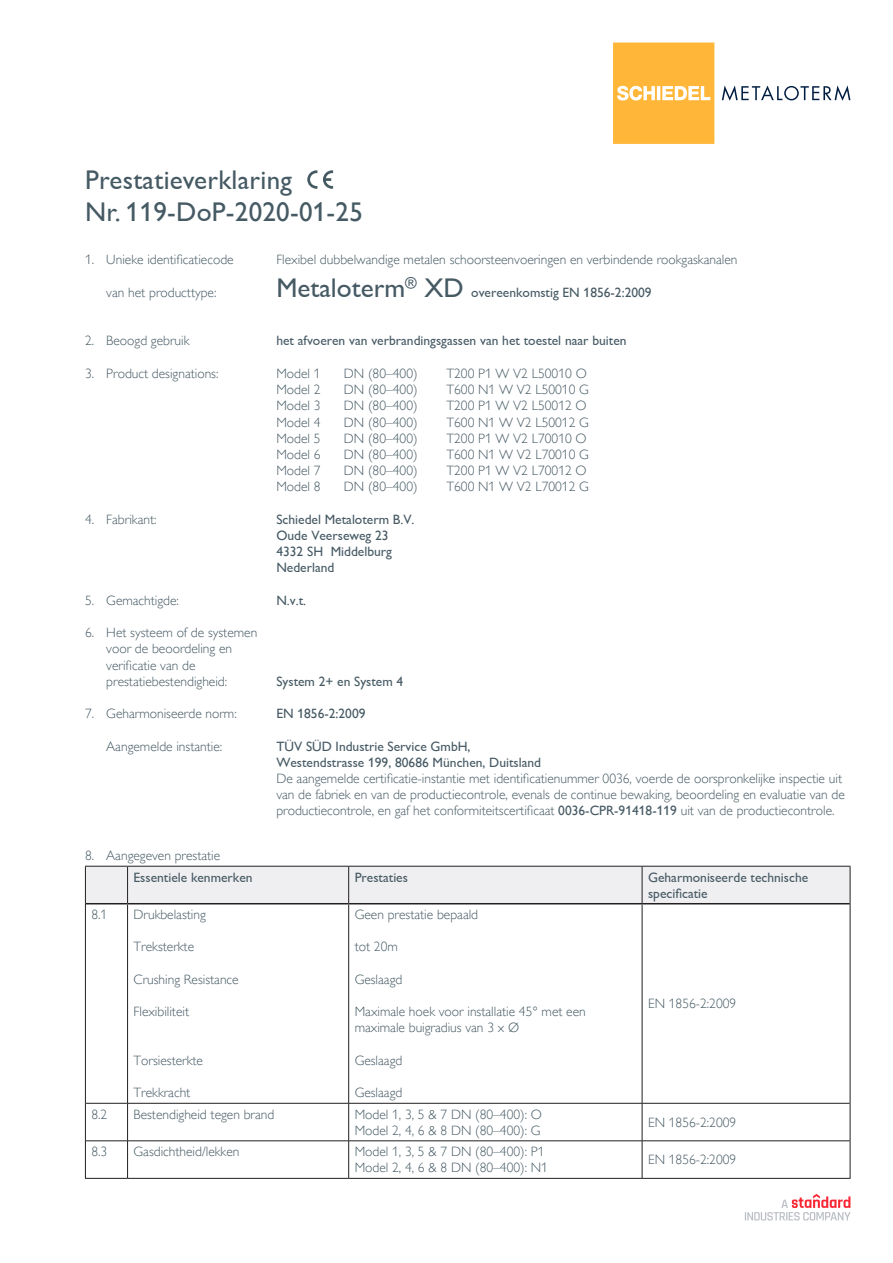
<style>
.page{position:relative;width:893px;height:1263px;background:#fff}
.page>*{position:absolute;margin:0;border:0;box-sizing:border-box;transform-origin:0 0}
.t1{font:27px "Gill Sans Alt One WGL";letter-spacing:.01em;color:#465a64}
.t2{font:13.5px/16.2px "Gill Sans Alt One WGL Light";color:#465a64}
.t3{font:13.5px/16.2px "Gill Sans Alt One WGL";color:#465a64}
.s1{font-size:27px}
.s2{font-family:"Gill Sans Alt One WGL"}
</style>
<div class="page">
<svg style="left:745px;top:1194px;width:105px;height:26px"></svg>
<svg style="left:613px;top:43px;width:101px;height:101px;background:#ffbb48"></svg>
<svg style="left:722px;top:85px;width:128px;height:16px"></svg>
<div style="left:86px;top:867px;width:764px;height:36px;background:#efeef0"></div>
<hr style="left:85px;top:866px;width:43px;height:1px;background:#231f20">
<hr style="left:85px;top:866px;width:1px;height:38px;background:#231f20">
<hr style="left:128px;top:866px;width:221px;height:1px;background:#231f20">
<hr style="left:349px;top:866px;width:293px;height:1px;background:#231f20">
<hr style="left:642px;top:866px;width:208px;height:1px;background:#231f20">
<hr style="left:850px;top:866px;width:1px;height:38px;background:#231f20">
<hr style="left:85px;top:904px;width:1px;height:199px;background:#231f20">
<hr style="left:850px;top:904px;width:1px;height:199px;background:#231f20">
<hr style="left:85px;top:1103px;width:1px;height:38px;background:#231f20">
<hr style="left:850px;top:1103px;width:1px;height:38px;background:#231f20">
<hr style="left:85px;top:1141px;width:1px;height:37px;background:#231f20">
<hr style="left:850px;top:1141px;width:1px;height:37px;background:#231f20">
<hr style="left:127px;top:866px;width:1px;height:37px;background:#231f20">
<hr style="left:348px;top:866px;width:1px;height:37px;background:#231f20">
<hr style="left:642px;top:866px;width:1px;height:37px;background:#231f20">
<hr style="left:127px;top:904px;width:1px;height:199px;background:#231f20">
<hr style="left:348px;top:904px;width:1px;height:199px;background:#231f20">
<hr style="left:642px;top:904px;width:1px;height:199px;background:#231f20">
<hr style="left:86px;top:1103px;width:42px;height:1px;background:#231f20">
<hr style="left:128px;top:1103px;width:221px;height:1px;background:#231f20">
<hr style="left:127px;top:1103px;width:1px;height:37px;background:#231f20">
<hr style="left:349px;top:1103px;width:293px;height:1px;background:#231f20">
<hr style="left:348px;top:1103px;width:1px;height:37px;background:#231f20">
<hr style="left:642px;top:1103px;width:208px;height:1px;background:#231f20">
<hr style="left:642px;top:1103px;width:1px;height:37px;background:#231f20">
<hr style="left:86px;top:1140px;width:42px;height:1px;background:#231f20">
<hr style="left:128px;top:1140px;width:221px;height:1px;background:#231f20">
<hr style="left:127px;top:1141px;width:1px;height:37px;background:#231f20">
<hr style="left:349px;top:1140px;width:293px;height:1px;background:#231f20">
<hr style="left:348px;top:1141px;width:1px;height:37px;background:#231f20">
<hr style="left:642px;top:1140px;width:208px;height:1px;background:#231f20">
<hr style="left:642px;top:1141px;width:1px;height:37px;background:#231f20">
<hr style="left:85px;top:1178px;width:43px;height:1px;background:#231f20">
<hr style="left:128px;top:1178px;width:221px;height:1px;background:#231f20">
<hr style="left:349px;top:1178px;width:293px;height:1px;background:#231f20">
<hr style="left:642px;top:1178px;width:208px;height:1px;background:#231f20">
<hr style="left:86px;top:903px;width:42px;height:1px;background:#231f20">
<hr style="left:128px;top:903px;width:221px;height:1px;background:#231f20">
<hr style="left:349px;top:903px;width:293px;height:1px;background:#231f20">
<hr style="left:642px;top:903px;width:208px;height:1px;background:#231f20">
<svg style="left:307px;top:170px;width:10px;height:19px"></svg>
<svg style="left:323px;top:170px;width:10px;height:19px"></svg>
<p class="t1" style="left:85px;top:161px;width:208px">Prestatieverklaring</p>
<p class="t1" style="left:85px;top:193px;width:279px">Nr. 119-DoP-2020-01-25</p>
<p class="t2" style="left:85px;top:252px;width:150px">1. Unieke identificatiecode</p>
<p class="t2" style="left:276px;top:252px;width:463px">Flexibel dubbelwandige metalen schoorsteenvoeringen en verbindende rookgaskanalen</p>
<p class="t2" style="left:106px;top:284px;width:112px">van het producttype:</p>
<p class="t3" style="left:276px;top:284px;width:377px"><span class="s1">Metaloterm</span><sup>®</sup> <span class="s1">XD</span> overeenkomstig EN 1856-2:2009</p>
<p class="t2" style="left:85px;top:333px;width:106px">2. Beoogd gebruik</p>
<p class="t3" style="left:276px;top:333px;width:352px">het afvoeren van verbrandingsgassen van het toestel naar buiten</p>
<p class="t2" style="left:85px;top:365px;width:135px">3. Product designations:</p>
<p class="t2" style="left:276px;top:365px;width:46px">Model 1</p>
<p class="t2" style="left:344px;top:365px;width:75px">DN (80–400)</p>
<p class="t2" style="left:446px;top:365px;width:142px">T200 P1 W V2 L50010 O</p>
<p class="t2" style="left:276px;top:381px;width:46px">Model 2</p>
<p class="t2" style="left:344px;top:381px;width:75px">DN (80–400)</p>
<p class="t2" style="left:446px;top:381px;width:144px">T600 N1 W V2 L50010 G</p>
<p class="t2" style="left:276px;top:398px;width:46px">Model 3</p>
<p class="t2" style="left:344px;top:398px;width:75px">DN (80–400)</p>
<p class="t2" style="left:446px;top:398px;width:142px">T200 P1 W V2 L50012 O</p>
<p class="t2" style="left:276px;top:414px;width:46px">Model 4</p>
<p class="t2" style="left:344px;top:414px;width:75px">DN (80–400)</p>
<p class="t2" style="left:446px;top:414px;width:144px">T600 N1 W V2 L50012 G</p>
<p class="t2" style="left:276px;top:430px;width:46px">Model 5</p>
<p class="t2" style="left:344px;top:430px;width:75px">DN (80–400)</p>
<p class="t2" style="left:446px;top:430px;width:142px">T200 P1 W V2 L70010 O</p>
<p class="t2" style="left:276px;top:446px;width:46px">Model 6</p>
<p class="t2" style="left:344px;top:446px;width:75px">DN (80–400)</p>
<p class="t2" style="left:446px;top:446px;width:144px">T600 N1 W V2 L70010 G</p>
<p class="t2" style="left:276px;top:462px;width:46px">Model 7</p>
<p class="t2" style="left:344px;top:462px;width:75px">DN (80–400)</p>
<p class="t2" style="left:446px;top:462px;width:142px">T200 P1 W V2 L70012 O</p>
<p class="t2" style="left:276px;top:479px;width:46px">Model 8</p>
<p class="t2" style="left:344px;top:479px;width:75px">DN (80–400)</p>
<p class="t2" style="left:446px;top:479px;width:144px">T600 N1 W V2 L70012 G</p>
<p class="t2" style="left:85px;top:511px;width:73px">4. Fabrikant:</p>
<p class="t3" style="left:276px;top:511px;width:140px">Schiedel Metaloterm B.V.</p>
<p class="t3" style="left:276px;top:527px;width:114px">Oude Veerseweg 23</p>
<p class="t3" style="left:276px;top:543px;width:117px">4332 SH Middelburg</p>
<p class="t3" style="left:276px;top:559px;width:60px">Nederland</p>
<p class="t2" style="left:85px;top:592px;width:95px">5. Gemachtigde:</p>
<p class="t3" style="left:276px;top:592px;width:31px">N.v.t.</p>
<p class="t2" style="left:106px;top:624px;width:152px;text-indent:-21px">6. Het systeem of de systemen voor de beoordeling en verificatie van de prestatiebestendigheid:</p>
<p class="t3" style="left:276px;top:673px;width:128px">System 2+ en System 4</p>
<p class="t2" style="left:85px;top:705px;width:153px">7. Geharmoniseerde norm:</p>
<p class="t3" style="left:276px;top:705px;width:91px">EN 1856-2:2009</p>
<p class="t2" style="left:106px;top:738px;width:117px">Aangemelde instantie:</p>
<p class="t3" style="left:276px;top:738px;width:196px">TÜV SÜD Industrie Service GmbH,</p>
<p class="t3" style="left:276px;top:754px;width:266px">Westendstrasse 199, 80686 München, Duitsland</p>
<p class="t2" style="left:276px;top:770px;width:570px">De aangemelde certificatie-instantie met identificatienummer 0036, voerde de oorspronkelijke inspectie uit van de fabriek en van de productiecontrole, evenals de continue bewaking, beoordeling en evaluatie van de productiecontrole, en gaf het conformiteitscertificaat <span class="s2">0036-CPR-91418-119</span> uit van de productiecontrole.</p>
<p class="t2" style="left:85px;top:847px;width:137px">8. Aangegeven prestatie</p>
<p class="t3" style="left:134px;top:869px;width:121px">Essentiele kenmerken</p>
<p class="t3" style="left:355px;top:869px;width:55px">Prestaties</p>
<p class="t3" style="left:648px;top:869px;width:162px">Geharmoniseerde technische specificatie</p>
<p class="t2" style="left:91px;top:906px;width:17px">8.1</p>
<p class="t2" style="left:134px;top:906px;width:74px">Drukbelasting</p>
<p class="t2" style="left:134px;top:939px;width:62px">Treksterkte</p>
<p class="t2" style="left:134px;top:971px;width:107px">Crushing Resistance</p>
<p class="t2" style="left:134px;top:1004px;width:57px">Flexibiliteit</p>
<p class="t2" style="left:134px;top:1052px;width:71px">Torsiesterkte</p>
<p class="t2" style="left:134px;top:1085px;width:58px">Trekkracht</p>
<p class="t2" style="left:355px;top:906px;width:125px">Geen prestatie bepaald</p>
<p class="t2" style="left:355px;top:939px;width:45px">tot 20m</p>
<p class="t2" style="left:355px;top:971px;width:49px">Geslaagd</p>
<p class="t2" style="left:355px;top:1004px;width:233px">Maximale hoek voor installatie 45° met een maximale buigradius van 3 x Ø</p>
<p class="t2" style="left:355px;top:1052px;width:49px">Geslaagd</p>
<p class="t2" style="left:355px;top:1085px;width:49px">Geslaagd</p>
<p class="t2" style="left:648px;top:995px;width:90px">EN 1856-2:2009</p>
<p class="t2" style="left:91px;top:1106px;width:17px">8.2</p>
<p class="t2" style="left:134px;top:1106px;width:142px">Bestendigheid tegen brand</p>
<p class="t2" style="left:355px;top:1106px;width:189px">Model 1, 3, 5 &amp; 7 DN (80–400): O</p>
<p class="t2" style="left:355px;top:1122px;width:187px">Model 2, 4, 6 &amp; 8 DN (80–400): G</p>
<p class="t2" style="left:91px;top:1143px;width:17px">8.3</p>
<p class="t2" style="left:134px;top:1143px;width:107px">Gasdichtheid/lekken</p>
<p class="t2" style="left:355px;top:1143px;width:191px">Model 1, 3, 5 &amp; 7 DN (80–400): P1</p>
<p class="t2" style="left:355px;top:1160px;width:195px">Model 2, 4, 6 &amp; 8 DN (80–400): N1</p>
<p class="t2" style="left:648px;top:1114px;width:90px">EN 1856-2:2009</p>
<p class="t2" style="left:648px;top:1152px;width:90px">EN 1856-2:2009</p>
</div>
